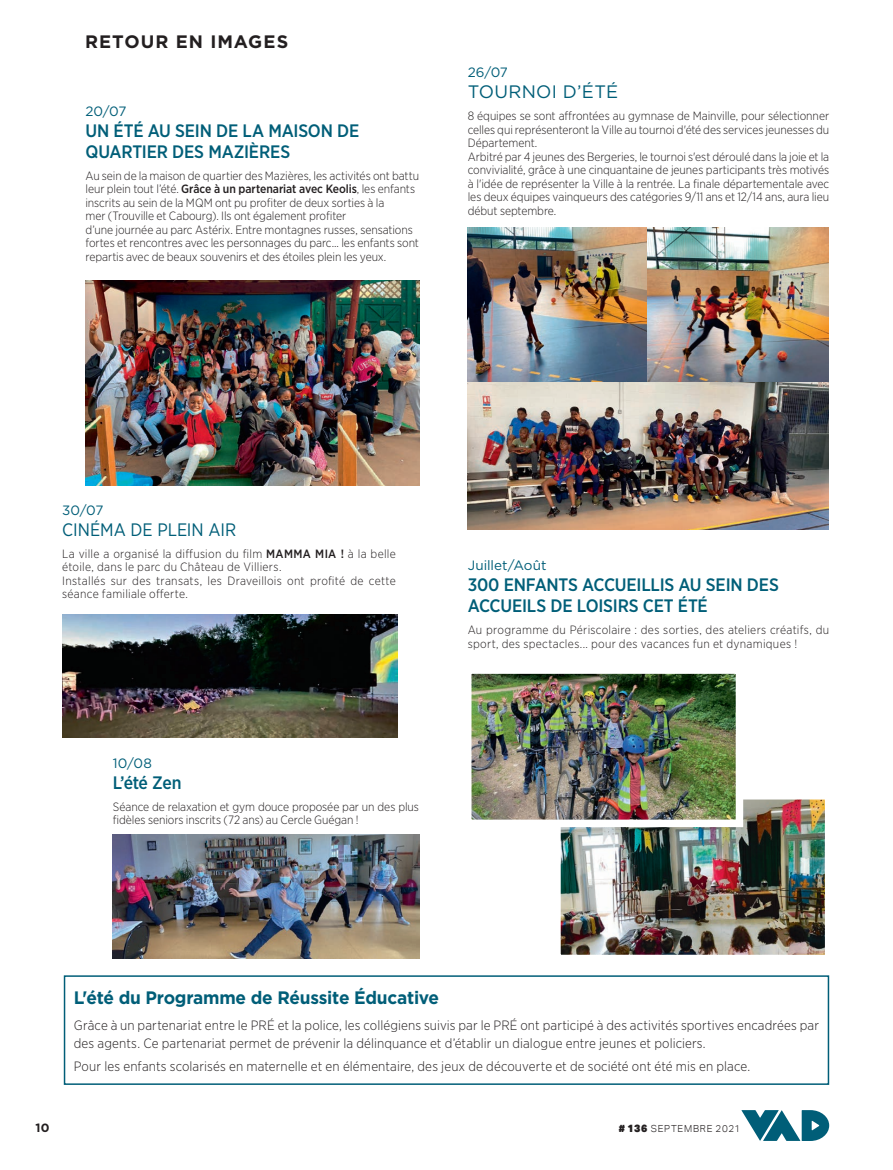
<style>
.page{position:relative;width:893px;height:1170px;background:#fff}
.page>*{position:absolute;margin:0;border:0;box-sizing:border-box;transform-origin:0 0}
.t1{font:500 18px/21px "Gotham Narrow";letter-spacing:-.01em;color:#005e78}
.t2{font:700 18px "Gotham";letter-spacing:-.015em;color:#005e78;scale:.96 1}
.t3{font:18px "Gotham Narrow";color:#005e78}
.t4{font:700 18px "Gotham";letter-spacing:.055em;color:#231f20}
.t5{font:18px "Gotham";letter-spacing:.015em;color:#005e78}
.t6{font:300 13.5px/18px "Gotham Narrow";letter-spacing:.01em;color:#231f20}
.t7{font:13.5px "Gotham";color:#005e78}
.t8{font:300 12px/13.5px "Gotham Narrow";letter-spacing:-.005em;color:#231f20}
.t9{font:300 12px/13.5px "Gotham Narrow";letter-spacing:.02em;color:#231f20}
.t10{font:300 12px/13.5px "Gotham Narrow";letter-spacing:.025em;color:#231f20}
.t11{font:700 12px "Gotham";color:#231f20}
.t12{font:300 9.75px "Aktiv Grotesk";letter-spacing:.075em;color:#231f20}
.s1{font-weight:500}
.s2{font-weight:900;font-size:10.5px}
</style>
<div class="page">
<img style="left:85px;top:281px;width:334px;height:204px">
<svg style="left:741px;top:1110px;width:88px;height:30px"></svg>
<div style="left:64px;top:975px;width:765px;height:109px;border:2px solid #005e78"></div>
<img style="left:468px;top:227px;width:361px;height:218px">
<img style="left:468px;top:383px;width:360px;height:146px">
<img style="left:62px;top:614px;width:335px;height:123px">
<img style="left:562px;top:801px;width:261px;height:152px">
<div style="left:553px;top:792px;width:279px;height:170px;border:8px solid #fff"></div>
<img style="left:113px;top:834px;width:306px;height:124px">
<img style="left:473px;top:675px;width:261px;height:143px">
<div style="left:464px;top:666px;width:279px;height:161px;border:8px solid #fff"></div>
<h1 class="t4" style="left:85px;top:30px;width:205px">RETOUR EN IMAGES</h1>
<p class="t7" style="left:85px;top:102px;width:42px">20/07</p>
<h1 class="t1" style="left:85px;top:120px;width:275px">UN ÉTÉ AU SEIN DE LA MAISON DE<br>QUARTIER DES MAZIÈRES</h1>
<p class="t8" style="left:85px;top:169px;width:335px">Au sein de la maison de quartier des Mazières, les activités ont battu leur plein tout l’été. <span class="s1">Grâce à un partenariat avec Keolis</span>, les enfants inscrits au sein de la MQM ont pu profiter de deux sorties à la<br>mer (Trouville et Cabourg). Ils ont également profiter<br>d’une journée au parc Astérix. Entre montagnes russes, sensations fortes et rencontres avec les personnages du parc... les enfants sont repartis avec de beaux souvenirs et des étoiles plein les yeux.</p>
<p class="t7" style="left:468px;top:64px;width:42px">26/07</p>
<h1 class="t5" style="left:468px;top:80px;width:152px">TOURNOI D’ÉTÉ</h1>
<p class="t8" style="left:468px;top:109px;width:363px">8 équipes se sont affrontées au gymnase de Mainville, pour sélectionner celles qui représenteront la Ville au tournoi d'été des services jeunesses du Département.<br>Arbitré par 4 jeunes des Bergeries, le tournoi s'est déroulé dans la joie et la convivialité, grâce à une cinquantaine de jeunes participants très motivés à l'idée de représenter la Ville à la rentrée. La finale départementale avec les deux équipes vainqueurs des catégories 9/11 ans et 12/14 ans, aura lieu début septembre.</p>
<p class="t7" style="left:62px;top:501px;width:43px">30/07</p>
<h1 class="t3" style="left:62px;top:518px;width:176px">CINÉMA DE PLEIN AIR</h1>
<p class="t9" style="left:62px;top:546px;width:335px">La ville a organisé la diffusion du film <span class="s1">MAMMA MIA !</span> à la belle étoile, dans le parc du Château de Villiers.<br>Installés sur des transats, les Draveillois ont profité de cette séance familiale offerte.</p>
<p class="t7" style="left:468px;top:557px;width:80px">Juillet/Août</p>
<h1 class="t1" style="left:468px;top:574px;width:313px">300 ENFANTS ACCUEILLIS AU SEIN DES<br>ACCUEILS DE LOISIRS CET ÉTÉ</h1>
<p class="t10" style="left:468px;top:623px;width:363px">Au programme du Périscolaire : des sorties, des ateliers créatifs, du sport, des spectacles... pour des vacances fun et dynamiques !</p>
<p class="t7" style="left:113px;top:754px;width:41px">10/08</p>
<h1 class="t1" style="left:113px;top:771px;width:70px">L’été Zen</h1>
<p class="t8" style="left:113px;top:799px;width:308px">Séance de relaxation et gym douce proposée par un des plus fidèles seniors inscrits (72 ans) au Cercle Guégan !</p>
<h1 class="t2" style="left:74px;top:985px;width:382px">L'été du Programme de Réussite Éducative</h1>
<p class="t6" style="left:74px;top:1016px;width:747px">Grâce à un partenariat entre le PRÉ et la police, les collégiens suivis par le PRÉ ont participé à des activités sportives encadrées par des agents. Ce partenariat permet de prévenir la délinquance et d’établir un dialogue entre jeunes et policiers.</p>
<p class="t6" style="left:74px;top:1056px;width:678px">Pour les enfants scolarisés en maternelle et en élémentaire, des jeux de découverte et de société ont été mis en place.</p>
<p class="t11" style="left:36px;top:1119px;width:15px">10</p>
<p class="t12" style="left:619px;top:1122px;width:123px"><span class="s2"># 136</span> SEPTEMBRE 2021</p>
</div>
